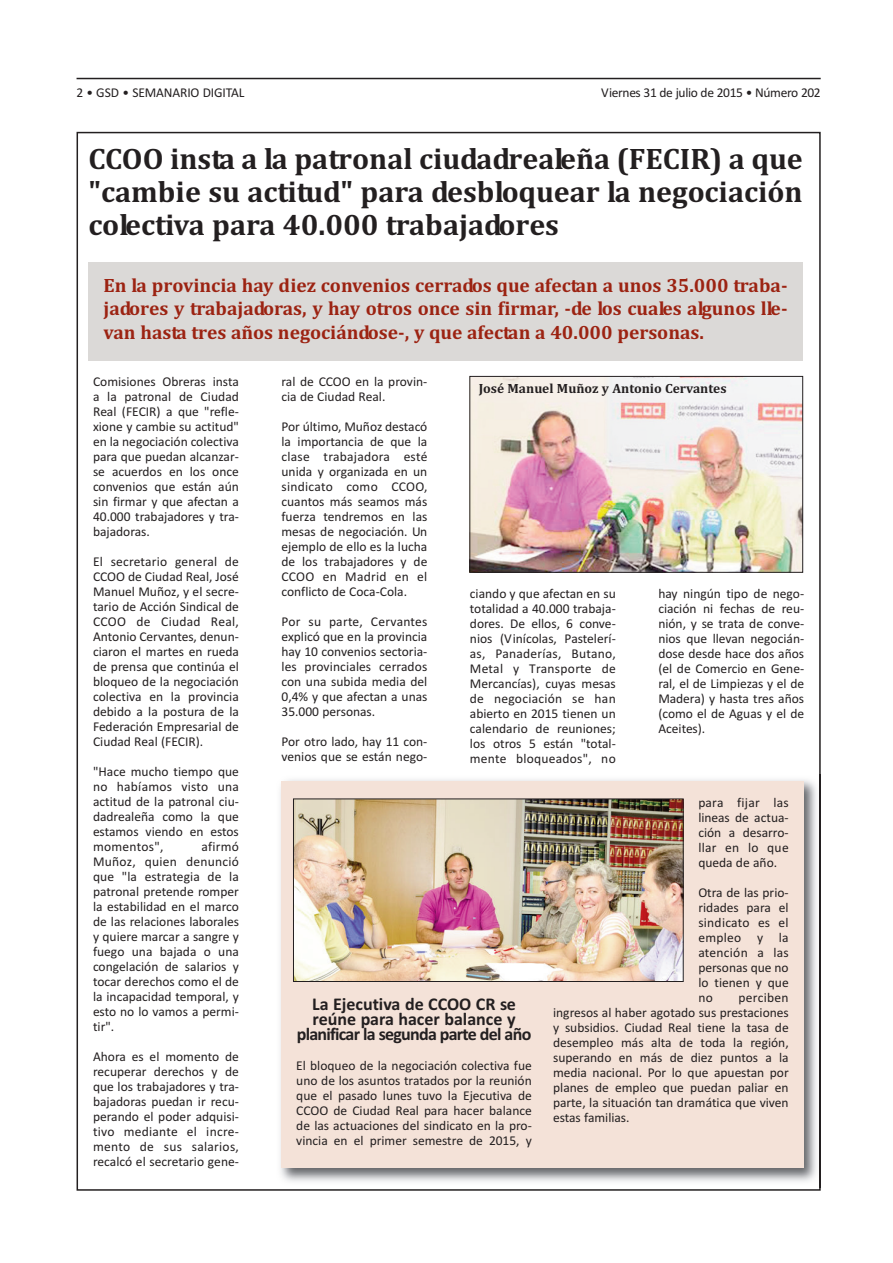
<style>
.page{position:relative;width:893px;height:1263px;background:#fff}
.page>*{position:absolute;margin:0;border:0;box-sizing:border-box;transform-origin:0 0}
.t1{font:700 30px/33px "Cambria";color:#231f20;text-align:justify}
.t2{font:700 19.5px/23.4px "Cambria";color:#9c2312;text-align:justify}
.t3{font:700 18px/15px "Calibri";letter-spacing:-.01em;color:#231f20;text-align:center}
.t4{font:13.5px/15px "Calibri";color:#231f20;text-align:justify}
.t5{font:13.5px "Calibri";letter-spacing:-.025em;color:#231f20}
.t6{font:700 13.5px "Cambria";color:#231f20}
</style>
<div class="page">
<hr style="left:77px;top:78px;width:744px;height:1px;background:#231f20">
<div style="left:88px;top:262px;width:714px;height:98px;background:#dbd9d7"></div>
<img style="left:472px;top:378px;width:329px;height:192px">
<div style="left:470px;top:376px;width:333px;height:196px;border:1px solid #231f20"></div>
<img style="left:280px;top:775px;width:541px;height:412px">
<div style="left:281px;top:781px;width:523px;height:387px;background:#f4e2d8"></div>
<img style="left:295px;top:801px;width:386px;height:178px">
<div style="left:293px;top:799px;width:390px;height:182px;border:1px solid #231f20"></div>
<p class="t4" style="left:77px;top:85px;width:169px">2 • GSD • SEMAnARIO DIGITAL</p>
<p class="t5" style="left:601px;top:85px;width:221px">Viernes 31 de julio de 2015 • número 202</p>
<h1 class="t1" style="left:88px;top:142px;width:716px">CCOO insta a la patronal ciudadrealeña (FECIR) a que "cambie su actitud" para desbloquear la negociación colectiva para 40.000 trabajadores</h1>
<h2 class="t2" style="left:103px;top:273px;width:686px">En la provincia hay diez convenios cerrados que afectan a unos 35.000 traba&shy;jadores y trabajadoras, y hay otros once sin firmar, -de los cuales algunos lle&shy;van hasta tres años negociándose-, y que afectan a 40.000 personas.</h2>
<p class="t4" style="left:93px;top:373px;width:147px">Comisiones Obreras insta a la patronal de Ciudad Real (FECIR) a que "refle&shy;xione y cambie su actitud" en la negociación colectiva para que puedan alcanzar&shy;se acuerdos en los once convenios que están aún sin firmar y que afectan a 40.000 trabajadores y tra&shy;bajadoras.</p>
<p class="t4" style="left:93px;top:553px;width:147px">El secretario general de CCOO de Ciudad Real, José Manuel Muñoz, y el secre&shy;tario de Acción Sindical de CCOO de Ciudad Real, Antonio Cervantes, denun&shy;ciaron el martes en rueda de prensa que continúa el bloqueo de la negociación colectiva en la provincia debido a la postura de la Federación Empresarial de Ciudad Real (FECIR).</p>
<p class="t4" style="left:93px;top:763px;width:147px">"Hace mucho tiempo que no habíamos visto una actitud de la patronal ciu&shy;dadrealeña como la que estamos viendo en estos momentos",</p>
<p class="t4" style="left:93px;top:838px;width:147px;text-indent:108px">afirmó Muñoz, quien denunció que "la estrategia de la patronal pretende romper la estabilidad en el marco de las relaciones laborales y quiere marcar a sangre y fuego una bajada o una congelación de salarios y tocar derechos como el de la incapacidad temporal, y esto no lo vamos a permi&shy;tir".</p>
<p class="t4" style="left:93px;top:1048px;width:147px">Ahora es el momento de recuperar derechos y de que los trabajadores y tra&shy;bajadoras puedan ir recu&shy;perando el poder adquisi&shy;tivo mediante el incre&shy;mento de sus salarios, recalcó el secretario gene-</p>
<p class="t4" style="left:281px;top:373px;width:147px">ral de CCOO en la provin&shy;cia de Ciudad Real.</p>
<p class="t4" style="left:281px;top:418px;width:147px">Por último, Muñoz destacó la importancia de que la clase trabajadora esté unida y organizada en un sindicato como CCOO, cuantos más seamos más fuerza tendremos en las mesas de negociación. Un ejemplo de ello es la lucha de los trabajadores y de CCOO en Madrid en el conflicto de Coca-Cola.</p>
<p class="t4" style="left:281px;top:613px;width:147px">Por su parte, Cervantes explicó que en la provincia hay 10 convenios sectoria&shy;les provinciales cerrados con una subida media del 0,4% y que afectan a unas 35.000 personas.</p>
<p class="t4" style="left:281px;top:733px;width:147px">Por otro lado, hay 11 con&shy;venios que se están nego-</p>
<p class="t6" style="left:479px;top:381px;width:249px">José Manuel Muñoz y Antonio Cervantes</p>
<p class="t4" style="left:470px;top:585px;width:147px">ciando y que afectan en su totalidad a 40.000 trabaja&shy;dores. De ellos, 6 conve&shy;nios (Vinícolas, Pastelerí&shy;as, Panaderías, Butano, Metal y Transporte de Mercancías), cuyas mesas de negociación se han abierto en 2015 tienen un calendario de reuniones; los otros 5 están "total&shy;mente bloqueados", no</p>
<p class="t4" style="left:658px;top:585px;width:147px">hay ningún tipo de nego&shy;ciación ni fechas de reu&shy;nión, y se trata de conve&shy;nios que llevan negocián&shy;dose desde hace dos años (el de Comercio en Gene&shy;ral, el de Limpiezas y el de Madera) y hasta tres años (como el de Aguas y el de Aceites).</p>
<h3 class="t3" style="left:297px;top:996px;width:236px">La Ejecutiva de CCOO CR se reúne para hacer balance y planificar la segunda parte del año</h3>
<p class="t4" style="left:296px;top:1058px;width:237px">El bloqueo de la negociación colectiva fue uno de los asuntos tratados por la reunión que el pasado lunes tuvo la Ejecutiva de CCOO de Ciudad Real para hacer balance de las actuaciones del sindicato en la pro&shy;vincia en el primer semestre de 2015, y</p>
<p class="t4" style="left:698px;top:794px;width:92px">para fijar las lineas de actua&shy;ción a desarro&shy;llar en lo que queda de año.</p>
<p class="t4" style="left:698px;top:884px;width:92px">Otra de las prio&shy;ridades para el sindicato es el empleo y la atención a las personas que no lo tienen y que no</p>
<p class="t4" style="left:553px;top:989px;width:237px;text-indent:185px">perciben ingresos al haber agotado sus prestaciones y subsidios. Ciudad Real tiene la tasa de desempleo más alta de toda la región, superando en más de diez puntos a la media nacional. Por lo que apuestan por planes de empleo que puedan paliar en parte, la situación tan dramática que viven estas familias.</p>
</div>
